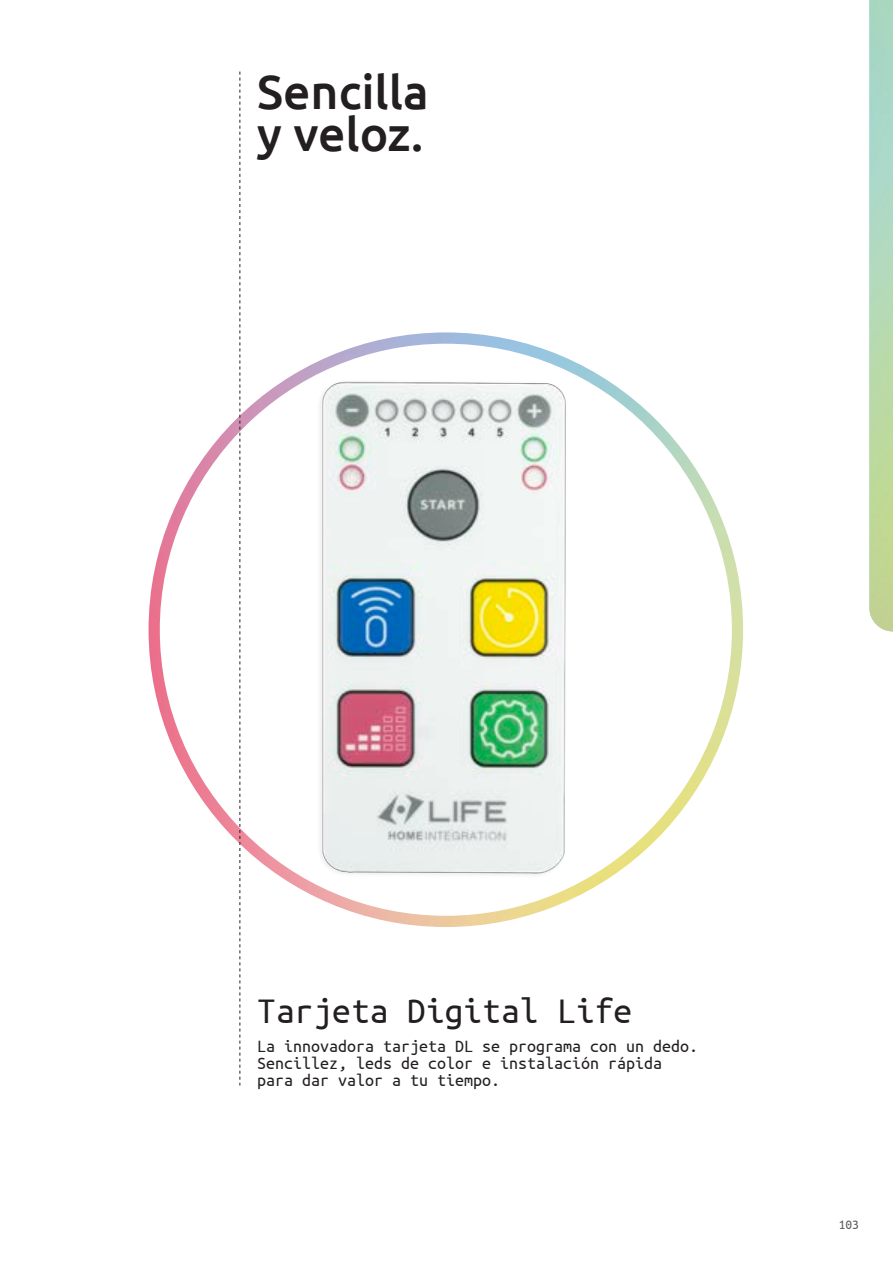
<style>
.page{position:relative;width:893px;height:1263px;background:#fff}
.page>*{position:absolute;margin:0;border:0;box-sizing:border-box;transform-origin:0 0}
.Titoli_Ubuntu_Regula{font:500 48px "Ubuntu";color:#231f20}
.testo_dim_1{font:37.5px "Ubuntu Mono";color:#231f20}
.testo_dim_1-2{font:18px/16.5px "Ubuntu Mono";color:#231f20}
.t1{font:13.5px "Ubuntu Mono";color:#57585a}
</style>
<div class="page">
<img style="left:149px;top:332px;width:594px;height:595px">
<img style="left:306px;top:371px;width:281px;height:511px">
<svg style="left:239px;top:72px;width:1px;height:1013px"></svg>
<img style="left:869px;top:0;width:24px;height:631px">
<p class="Titoli_Ubuntu_Regula" style="left:257px;top:61px;width:173px">Sencilla</p>
<p class="Titoli_Ubuntu_Regula" style="left:257px;top:103px;width:168px">y veloz.</p>
<p class="testo_dim_1" style="left:257px;top:992px;width:376px">Tarjeta Digital Life</p>
<p class="testo_dim_1-2" style="left:257px;top:1038px;width:442px">La innovadora tarjeta DL se programa con un dedo.</p>
<p class="testo_dim_1-2" style="left:257px;top:1055px;width:406px">Sencillez, leds de color e instalación rápida para dar valor a tu tiempo.</p>
<p class="t1" style="left:839px;top:1218px;width:22px">103</p>
</div>
